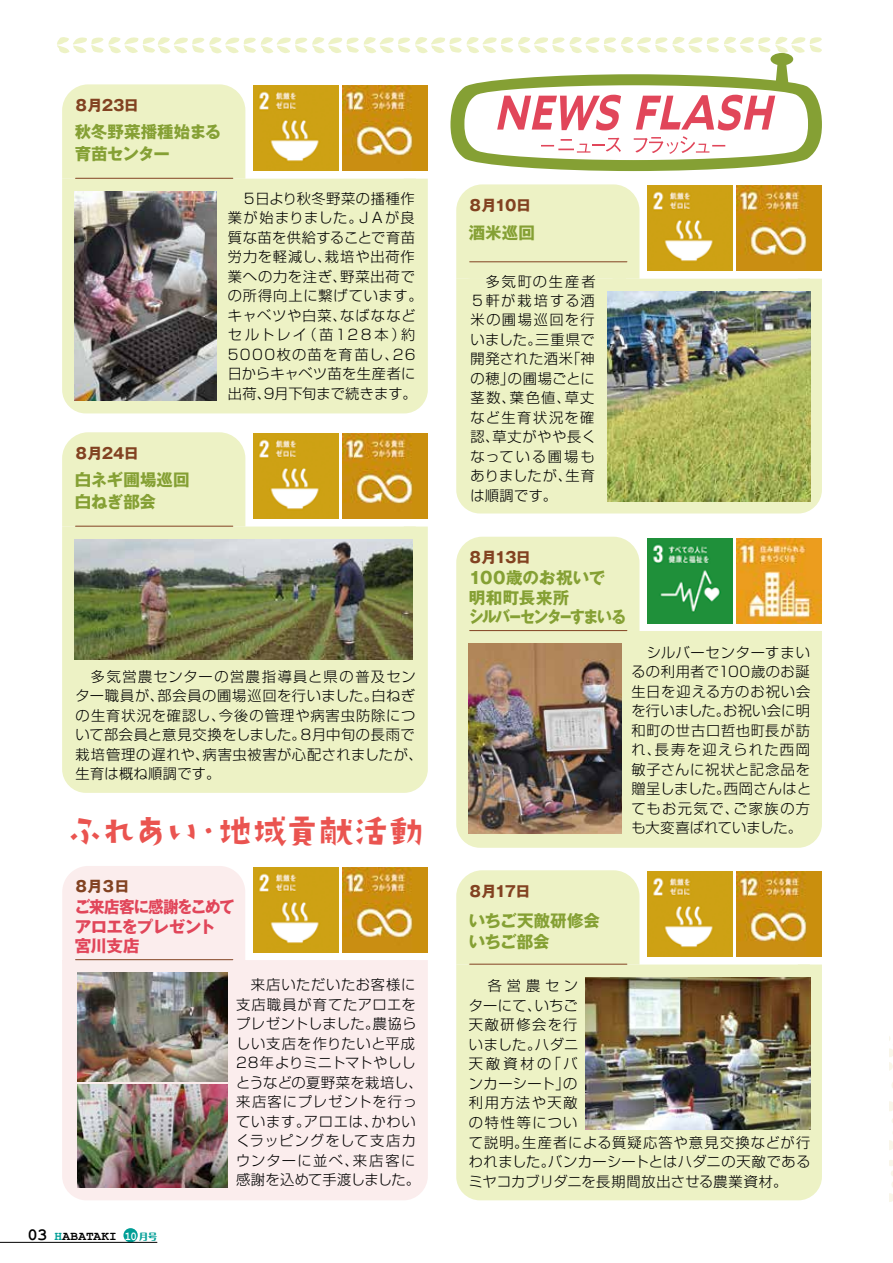
<style>
.page{position:relative;width:893px;height:1263px;background:#fff}
.page>*{position:absolute;margin:0;border:0;box-sizing:border-box;transform-origin:0 0}
.t1{font:37.5px "DS kirigirisu";letter-spacing:-.105em;color:#ea5450}
.t2{font:700 17.25px "Courier New";color:#000}
.t3{font:700 16.5px/22.5px "Gothic MB101 Pro";letter-spacing:-.01em;color:#85a034}
.t4{font:700 16.5px/19.5px "Gothic MB101 Pro";letter-spacing:-.035em;color:#85a034}
.t5{font:700 16.5px/19.5px "Gothic MB101 Pro";letter-spacing:-.055em;color:#e1465a;scale:.94 1}
.t6{font:700 15px "Gothic MB101 Pro";letter-spacing:-.085em;color:#824221}
.t7{font:300 14.25px/19.5px "Shin Go Pro";letter-spacing:.05em;color:#000;text-align:right}
.t8{font:300 14.25px/19.5px "Shin Go Pro";letter-spacing:.03em;color:#000}
.t9{font:300 14.25px/19.5px "Shin Go Pro";letter-spacing:.01em;color:#000}
.t10{font:300 14.25px/19.5px "Shin Go Pro";letter-spacing:.025em;color:#000}
.t11{font:300 14.25px "Shin Go Pro";letter-spacing:.075em;color:#000}
.t12{font:300 14.25px "Shin Go Pro";letter-spacing:.105em;color:#000}
.t13{font:300 14.25px/19.5px "Shin Go Pro";letter-spacing:.1em;color:#000;text-align:right}
.t14{font:300 14.25px/19.5px "Shin Go Pro";letter-spacing:.09em;color:#000;text-align:right}
.t15{font:300 14.25px/19.5px "Shin Go Pro";letter-spacing:.02em;color:#000}
.t16{font:300 14.25px "Shin Go Pro";color:#000}
.t17{font:300 14.25px/19.5px "Shin Go Pro";letter-spacing:.015em;color:#000}
.t18{font:300 14.25px "Shin Go Pro";letter-spacing:.07em;color:#000}
.t19{font:300 14.25px "Shin Go Pro";letter-spacing:-.005em;color:#000}
.t20{font:300 14.25px/19.5px "Shin Go Pro";letter-spacing:.325em;color:#000;text-align:right}
.t21{font:300 14.25px "Shin Go Pro";letter-spacing:.095em;color:#000}
.t22{font:300 14.25px "Shin Go Pro";letter-spacing:.125em;color:#000}
.t23{font:700 12.75px "Courier New";letter-spacing:.02em;color:#000}
.t24{font:700 12px "Courier New";color:#fff;scale:.9 1}
.t25{font:800 9px "Maru Fo Pro";color:#009e96}
.s1{color:#009e96}
</style>
<div class="page">
<svg style="left:890px;top:1038px;width:3px;height:32px"></svg>
<svg style="left:890px;top:1160px;width:3px;height:42px"></svg>
<svg style="left:890px;top:1101px;width:3px;height:10px"></svg>
<svg style="left:890px;top:1118px;width:3px;height:32px"></svg>
<div style="left:62px;top:866px;width:183px;height:70px;background:#fbeded"></div>
<div style="left:62px;top:936px;width:366px;height:264px;background:#fbeded"></div>
<hr style="left:76px;top:959px;width:157px;height:1px;background:#824221">
<img style="left:77px;top:972px;width:151px;height:110px">
<img style="left:77px;top:1084px;width:151px;height:104px">
<img style="left:343px;top:867px;width:85px;height:85px">
<img style="left:253px;top:867px;width:86px;height:85px">
<div style="left:456px;top:306px;width:366px;height:208px;background:#edf2c5"></div>
<img style="left:608px;top:306px;width:202px;height:196px">
<svg style="left:57px;top:37px;width:765px;height:269px"></svg>
<svg style="left:57px;top:155px;width:383px;height:259px;background:#edf2c9"></svg>
<hr style="left:76px;top:178px;width:157px;height:1px;background:#824221">
<img style="left:75px;top:191px;width:141px;height:209px">
<img style="left:343px;top:86px;width:85px;height:85px">
<img style="left:253px;top:86px;width:86px;height:85px">
<svg style="left:62px;top:432px;width:197px;height:70px;background:#eef2c8"></svg>
<div style="left:62px;top:502px;width:366px;height:291px;background:#edf2c5"></div>
<hr style="left:76px;top:526px;width:157px;height:1px;background:#824221">
<img style="left:75px;top:539px;width:338px;height:121px">
<img style="left:343px;top:434px;width:85px;height:85px">
<img style="left:253px;top:434px;width:86px;height:85px">
<svg style="left:456px;top:536px;width:192px;height:71px;background:#eef2c9"></svg>
<div style="left:456px;top:607px;width:366px;height:241px;background:#edf2c5"></div>
<hr style="left:470px;top:630px;width:157px;height:1px;background:#824221">
<img style="left:737px;top:538px;width:85px;height:85px">
<img style="left:648px;top:538px;width:85px;height:85px">
<img style="left:469px;top:644px;width:153px;height:190px">
<svg style="left:456px;top:870px;width:197px;height:70px;background:#edf1c5"></svg>
<div style="left:456px;top:940px;width:366px;height:261px;background:#edf2c5"></div>
<hr style="left:470px;top:964px;width:157px;height:1px;background:#824221">
<img style="left:737px;top:872px;width:85px;height:85px">
<img style="left:648px;top:872px;width:85px;height:85px">
<img style="left:586px;top:977px;width:224px;height:152px">
<div style="left:124px;top:1229px;width:13px;height:13px;background:#009e96;border-radius:50%"></div>
<div style="left:123px;top:1228px;width:15px;height:14px;border:2px solid #009e96;border-radius:50%"></div>
<hr style="left:0;top:1242px;width:157px;height:1px;background:#000">
<p class="t6" style="left:74px;top:93px;width:67px">８月23日</p>
<p class="t3" style="left:75px;top:118px;width:148px">秋冬野菜播種始まる育苗センター</p>
<p class="t7" style="left:228px;top:187px;width:188px">　５日より秋冬野菜の播種作<br>ＪＡが良</p>
<p class="t8" style="left:228px;top:207px;width:136px">業が始まりました。</p>
<p class="t8" style="left:228px;top:226px;width:189px">質な苗を供給することで育苗</p>
<p class="t7" style="left:325px;top:246px;width:91px">栽培や出荷作</p>
<p class="t7" style="left:228px;top:246px;width:105px">労力を軽減し、</p>
<p class="t7" style="left:228px;top:265px;width:120px">業への力を注ぎ、</p>
<p class="t7" style="left:228px;top:285px;width:196px">の所得向上に繋げています。</p>
<p class="t7" style="left:340px;top:304px;width:77px">なばななど</p>
<p class="t7" style="left:340px;top:265px;width:77px">野菜出荷で</p>
<p class="t7" style="left:228px;top:304px;width:120px">キャベツや白菜、</p>
<p class="t7" style="left:303px;top:324px;width:105px">（苗128本）</p>
<p class="t7" style="left:401px;top:324px;width:16px">約</p>
<p class="t7" style="left:228px;top:324px;width:81px">セルトレイ</p>
<p class="t6" style="left:74px;top:440px;width:67px">８月24日</p>
<p class="t3" style="left:75px;top:466px;width:116px">白ネギ圃場巡回白ねぎ部会</p>
<p class="t10" style="left:228px;top:343px;width:191px">5000枚の苗を育苗し、<br>日からキャベツ苗を生産者に出荷 9、月下旬まで続きます。</p>
<p class="t7" style="left:393px;top:343px;width:24px">26</p>
<p class="t14" style="left:76px;top:665px;width:342px">　多気営農センターの営農指導員と県の普及セン白ねぎ</p>
<p class="t7" style="left:76px;top:684px;width:90px">ター職員が、</p>
<p class="t7" style="left:157px;top:684px;width:222px">部会員の圃場巡回を行いました。</p>
<p class="t18" style="left:219px;top:703px;width:198px">今後の管理や病害虫防除につ</p>
<p class="t7" style="left:76px;top:704px;width:151px">の生育状況を確認し、</p>
<p class="t7" style="left:76px;top:723px;width:341px">いて部会員と意見交換をしました８。月中旬の長雨で</p>
<p class="t7" style="left:203px;top:743px;width:221px">病害虫被害が心配されましたが、</p>
<p class="t7" style="left:76px;top:743px;width:146px;text-align:left">栽培管理の遅れや、生育は概ね順調です。</p>
<h1 class="t1" style="left:66px;top:810px;width:360px">ふれあい地域貢献活動</h1>
<h1 class="t1" style="left:190px;top:810px;width:39px">・</h1>
<p class="t6" style="left:74px;top:874px;width:57px">８月３日</p>
<p class="t5" style="left:75px;top:895px;width:172px">ご来店客に感謝をこめてアロエをプレゼント宮川支店</p>
<p class="t7" style="left:236px;top:973px;width:182px">　来店いただいたお客様に支店職員が育てたアロエを農協ら</p>
<p class="t19" style="left:236px;top:1012px;width:145px">プレゼントしました。</p>
<p class="t7" style="left:236px;top:1032px;width:180px">しい支店を作りたいと平成</p>
<p class="t16" style="left:236px;top:1051px;width:181px">28年よりミニトマトやしし</p>
<p class="t9" style="left:236px;top:1071px;width:188px">とうなどの夏野菜を栽培し、</p>
<p class="t11" style="left:236px;top:1090px;width:183px">来店客にプレゼントを行っ</p>
<p class="t7" style="left:371px;top:1110px;width:46px">かわい</p>
<p class="t7" style="left:236px;top:1110px;width:76px">ています。</p>
<p class="t7" style="left:236px;top:1129px;width:181px">くラッピングをして支店カ</p>
<p class="t7" style="left:353px;top:1149px;width:64px">来店客に</p>
<p class="t7" style="left:304px;top:1110px;width:75px">アロエは、</p>
<p class="t8" style="left:236px;top:1149px;width:185px">ウンターに並べ、<br>感謝を込めて手渡しました。</p>
<p class="t2" style="left:28px;top:1224px;width:22px">03</p>
<p class="t23" style="left:55px;top:1228px;width:64px"><span class="s1">H</span>ABATAKI</p>
<p class="t24" style="left:125px;top:1228px;width:15px">10</p>
<p class="t25" style="left:139px;top:1230px;width:20px">月号</p>
<p class="t6" style="left:468px;top:193px;width:65px">８月10日</p>
<p class="t3" style="left:469px;top:220px;width:68px">酒米巡回</p>
<p class="t13" style="left:470px;top:270px;width:127px">　多気町の生産者<br>５軒が栽培する酒米の圃場巡回を行三重県で</p>
<p class="t7" style="left:470px;top:328px;width:73px">いました。</p>
<p class="t7" style="left:566px;top:348px;width:30px">「神</p>
<p class="t7" style="left:508px;top:348px;width:89px;text-align:left;text-indent:-37px">開発された酒米<br>の圃場ごとに</p>
<p class="t7" style="left:470px;top:367px;width:46px">の穂」</p>
<p class="t7" style="left:470px;top:387px;width:47px">茎数、</p>
<p class="t21" style="left:470px;top:406px;width:126px">など生育状況を確</p>
<p class="t7" style="left:493px;top:426px;width:105px">草丈がやや長く</p>
<p class="t7" style="left:565px;top:387px;width:31px">草丈</p>
<p class="t7" style="left:510px;top:387px;width:62px">葉色値、</p>
<p class="t7" style="left:470px;top:426px;width:30px">認、</p>
<p class="t22" style="left:470px;top:445px;width:126px">なっている圃場も</p>
<p class="t7" style="left:565px;top:465px;width:31px">生育</p>
<p class="t17" style="left:470px;top:465px;width:103px">ありましたが、は順調です。</p>
<p class="t6" style="left:468px;top:545px;width:65px">８月13日</p>
<p class="t4" style="left:469px;top:566px;width:159px">100歳のお祝いで<br>明和町長来所<br>シルバーセンターすまいる</p>
<p class="t7" style="left:631px;top:641px;width:181px">　シルバーセンターすまいるの利用者で100歳のお誕生日を迎える方のお祝い会お祝い会に明</p>
<p class="t7" style="left:631px;top:699px;width:100px">を行いました。</p>
<p class="t7" style="left:631px;top:719px;width:180px">和町の世古口哲也町長が訪</p>
<p class="t12" style="left:655px;top:738px;width:157px">長寿を迎えられた西岡</p>
<p class="t7" style="left:631px;top:738px;width:31px">れ、</p>
<p class="t7" style="left:631px;top:758px;width:180px">敏子さんに祝状と記念品を</p>
<p class="t7" style="left:724px;top:777px;width:89px">西岡さんはと</p>
<p class="t7" style="left:631px;top:777px;width:101px">贈呈しました。</p>
<p class="t6" style="left:468px;top:878px;width:64px">８月17日</p>
<p class="t3" style="left:469px;top:908px;width:133px;line-height:21px">いちご天敵研修会いちご部会</p>
<p class="t20" style="left:469px;top:974px;width:111px">　各営農センいちご</p>
<p class="t7" style="left:469px;top:994px;width:74px">ターにて、</p>
<p class="t12" style="left:469px;top:1013px;width:110px">天敵研修会を行</p>
<p class="t7" style="left:535px;top:1033px;width:45px">ハダニ</p>
<p class="t7" style="left:469px;top:1033px;width:74px">いました。</p>
<p class="t15" style="left:631px;top:797px;width:172px">てもお元気で、<br>も大変喜ばれていました。</p>
<p class="t7" style="left:733px;top:797px;width:79px">ご家族の方</p>
<p class="t7" style="left:547px;top:1052px;width:32px">「バ</p>
<p class="t7" style="left:469px;top:1052px;width:84px">天敵資材の</p>
<p class="t8" style="left:469px;top:1072px;width:110px">ンカーシートの」</p>
<p class="t12" style="left:469px;top:1091px;width:111px">利用方法や天敵</p>
<p class="t12" style="left:469px;top:1110px;width:110px">の特性等につい</p>
<p class="t11" style="left:522px;top:1130px;width:290px">生産者による質疑応答や意見交換などが行</p>
<p class="t7" style="left:469px;top:1131px;width:61px">て説明。</p>
<p class="t8" style="left:548px;top:1150px;width:264px">バンカーシートとはハダニの天敵である</p>
<p class="t9" style="left:469px;top:1150px;width:320px">われました。<br>ミヤコカブリダニを長期間放出させる農業資材。</p>
</div>
